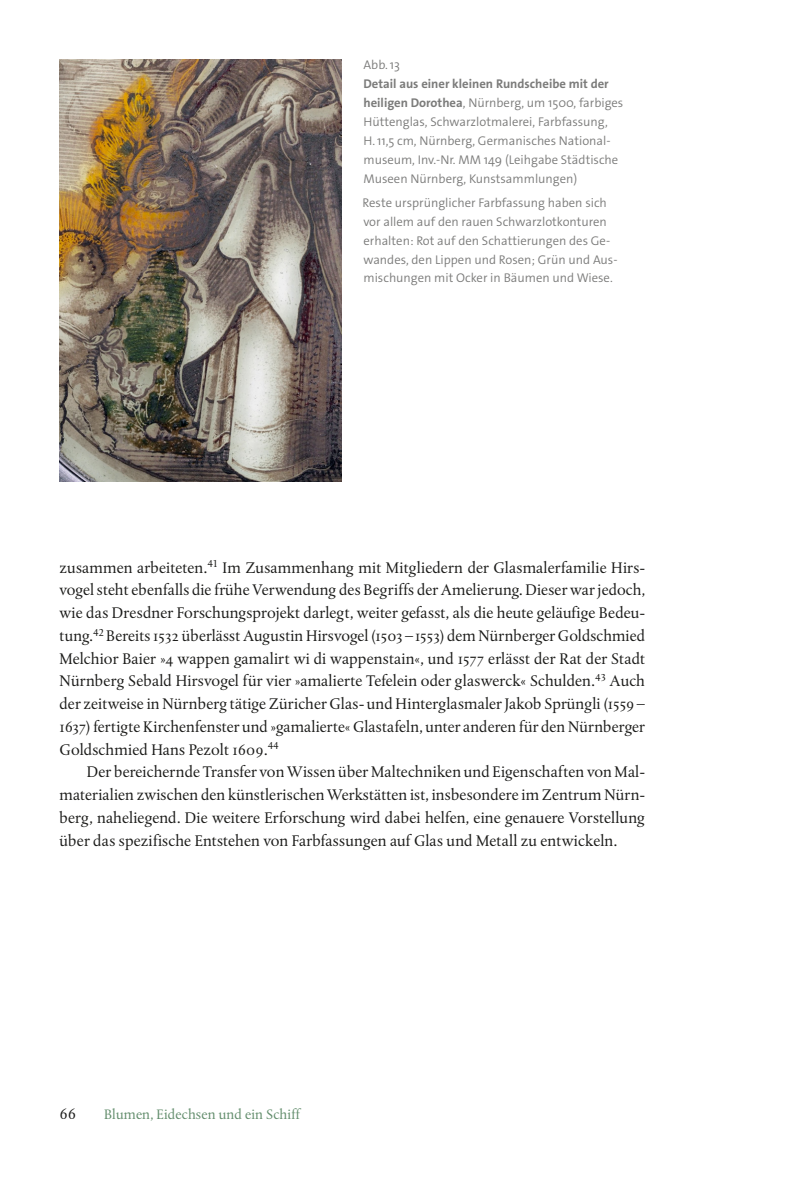
<style>
.page{position:relative;width:794px;height:1191px;background:#fff}
.page>*{position:absolute;margin:0;border:0;box-sizing:border-box;transform-origin:0 0}
.t1{font:16.1px/22.8px "DTL Albertina ST";letter-spacing:.005em;color:#1a1a18;text-align:justify}
.t2{font:14.35px "DTL Albertina ST";letter-spacing:.005em;color:#628d6c}
.t3{font:300 12.6px/18.9px "The Sans Os F";color:#7b7b7a}
.s1{font-weight:700}
</style>
<div class="page">
<img style="left:60px;top:60px;width:281px;height:421px">
<p class="t3" style="left:363px;top:55px;width:38px">Abb. 13</p>
<p class="t3" style="left:363px;top:74px;width:261px"><span class="s1">Detail aus einer kleinen Rundscheibe mit der heiligen Dorothea</span>, Nürnberg, um 1500, farbiges Hüttenglas, Schwarzlotmalerei, Farbfassung,<br>H. 11,5 cm, Nürnberg, Germanisches National&shy;museum, Inv.-Nr. MM 149 (Leihgabe Städtische Museen Nürnberg, Kunstsammlungen)</p>
<p class="t3" style="left:362px;top:193px;width:255px">Reste ursprünglicher Farbfassung haben sich vor allem auf den rauen Schwarzlotkonturen erhalten: Rot auf den Schattierungen des Ge&shy;wandes, den Lippen und Rosen; Grün und Aus&shy;mischungen mit Ocker in Bäumen und Wiese.</p>
<p class="t1" style="left:60px;top:556px;width:587px">zusammen arbeiteten.<sup>41</sup> Im Zusammenhang mit Mitgliedern der Glasmalerfamilie Hirs&shy;vogel steht ebenfalls die frühe Verwendung des Begriffs der Amelierung. Dieser war jedoch, wie das Dresdner Forschungsprojekt darlegt, weiter gefasst, als die heute geläufige Bedeu&shy;tung.<sup>42</sup> Bereits 1532 überlässt Augustin Hirsvogel (1503 – 1553) dem Nürnberger Goldschmied Melchior Baier »4 wappen gamalirt wi di wappenstain«, und 1577 erlässt der Rat der Stadt Nürnberg Sebald Hirsvogel für vier »amalierte Tefelein oder glaswerck« Schulden.<sup>43</sup> Auch der zeitweise in Nürnberg tätige Züricher Glas- und Hinterglasmaler Jakob Sprüngli (1559 – 1637) fertigte Kirchenfenster und »gamalierte« Glastafeln, unter anderen für den Nürnberger Goldschmied Hans Pezolt 1609.<sup>44</sup></p>
<p class="t1" style="left:60px;top:760px;width:587px;text-indent:27px">Der bereichernde Transfer von Wissen über Maltechniken und Eigenschaften von Mal&shy;materialien zwischen den künstlerischen Werkstätten ist, insbesondere im Zentrum Nürn&shy;berg, naheliegend. Die weitere Erforschung wird dabei helfen, eine genauere Vorstellung über das spezifische Entstehen von Farbfassungen auf Glas und Metall zu entwickeln.</p>
<p class="t1" style="left:60px;top:1102px;width:18px">66</p>
<p class="t2" style="left:104px;top:1105px;width:197px">Blumen, Eidechsen und ein Schiff</p>
</div>
